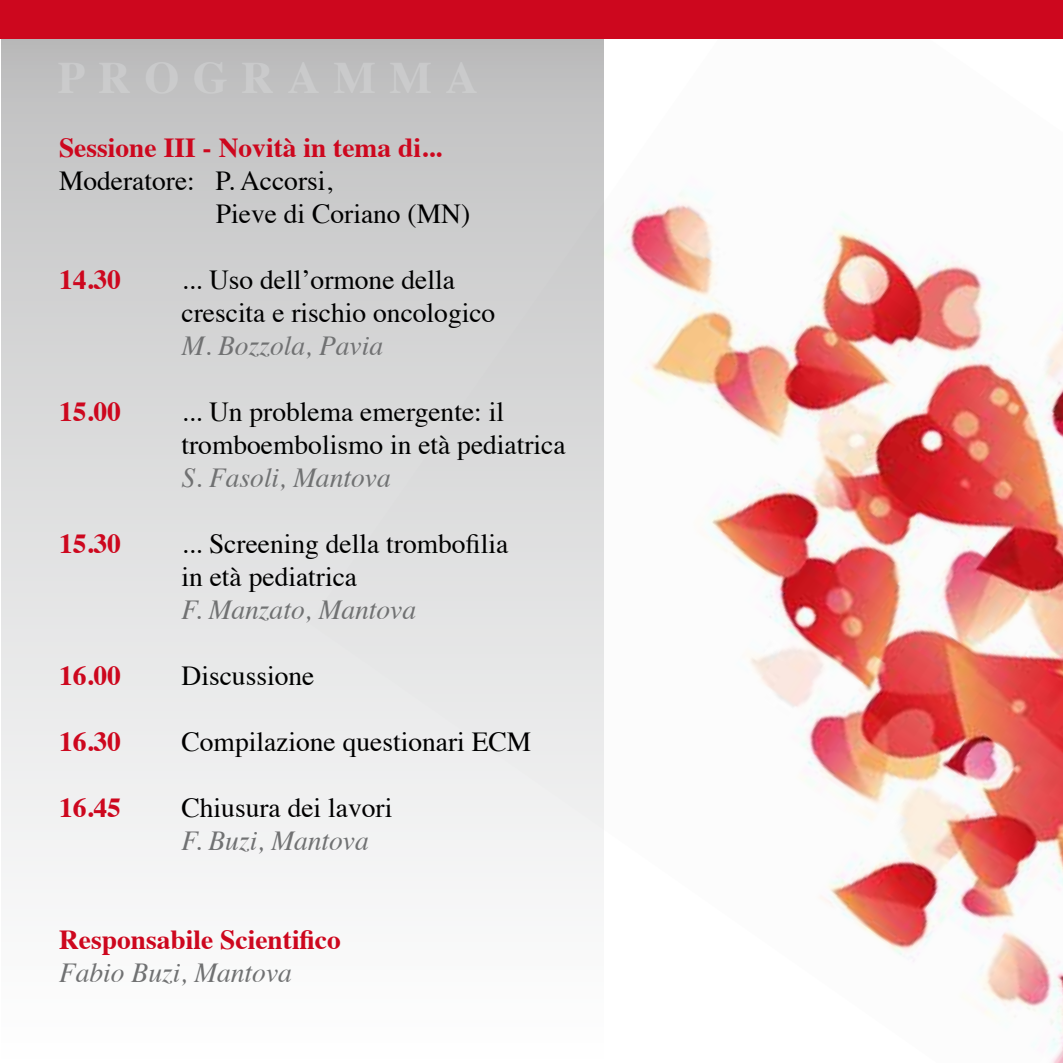
<style>
.page{position:relative;width:1063px;height:1063px;background:#fff}
.page>*{position:absolute;margin:0;border:0;box-sizing:border-box;transform-origin:0 0}
.t1{font:27.5px/33px "Times";color:#000}
.t2{font:700 27.5px "Times";color:#cd071e}
.t3{font:italic 27.5px "Times";color:#707172}
</style>
<div class="page">
<img style="left:603px;top:39px;width:460px;height:1024px">
<div style="left:1px;top:28px;width:602px;height:1035px;background:linear-gradient(to bottom,#bfbfc0,#fff)"></div>
<div style="left:0;top:0;width:1063px;height:39px;background:#cd071e"></div>
<p class="t2" style="left:59px;top:121px;width:384px">Sessione III - Novità in tema di...</p>
<p class="t1" style="left:216px;top:162px;width:256px;text-indent:-157px">Moderatore: P. Accorsi,<br>Pieve di Coriano (MN)</p>
<p class="t2" style="left:59px;top:253px;width:63px">14.30</p>
<p class="t1" style="left:182px;top:261px;width:315px">... Uso dell’ormone della crescita e rischio oncologico</p>
<p class="t3" style="left:182px;top:322px;width:203px">M. Bozzola, Pavia</p>
<p class="t2" style="left:59px;top:385px;width:63px">15.00</p>
<p class="t1" style="left:182px;top:393px;width:386px">... Un problema emergente: il tromboembolismo in età pediatrica</p>
<p class="t3" style="left:182px;top:454px;width:211px">S. Fasoli, Mantova</p>
<p class="t2" style="left:59px;top:517px;width:63px">15.30</p>
<p class="t1" style="left:182px;top:525px;width:328px">... Screening della trombofilia in età pediatrica</p>
<p class="t3" style="left:182px;top:586px;width:236px">F. Manzato, Mantova</p>
<p class="t2" style="left:59px;top:649px;width:63px">16.00</p>
<p class="t1" style="left:182px;top:657px;width:134px">Discussione</p>
<p class="t2" style="left:59px;top:715px;width:63px">16.30</p>
<p class="t1" style="left:182px;top:723px;width:351px">Compilazione questionari ECM</p>
<p class="t2" style="left:59px;top:781px;width:63px">16.45</p>
<p class="t1" style="left:182px;top:789px;width:212px">Chiusura dei lavori</p>
<p class="t3" style="left:182px;top:817px;width:189px">F. Buzi, Mantova</p>
<p class="t2" style="left:59px;top:913px;width:283px">Responsabile Scientifico</p>
<p class="t3" style="left:59px;top:949px;width:234px">Fabio Buzi, Mantova</p>
</div>
